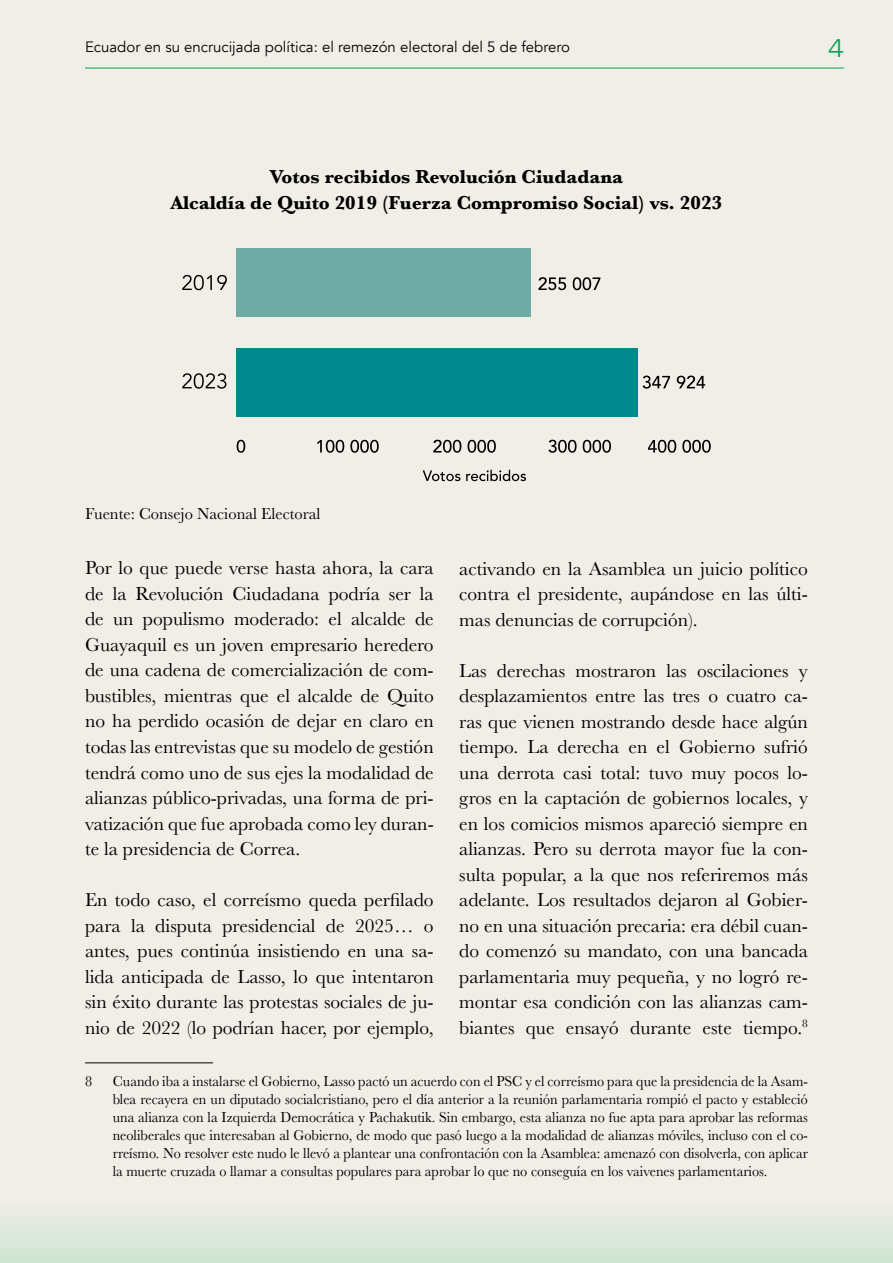
<style>
.page{position:relative;width:893px;height:1263px;background:#f1eee8}
.page>*{position:absolute;margin:0;border:0;box-sizing:border-box;transform-origin:0 0}
.t1{font:300 25.5px "Avenir";color:#00a651;scale:1.2 1}
.t2{font:19.5px/25.5px "Baskerville";color:#000;text-align:justify}
.t3{font:700 19.5px/25.5px "Baskerville";color:#000;text-align:center}
.t4{font:16.5px "Baskerville";color:#000}
.t5{font:15px/18px "Baskerville";color:#000;text-align:justify;scale:.95 1}
.t6{font:15px "Avenir";color:#000}
</style>
<div class="page">
<hr style="left:85px;top:68px;width:759px;height:1px;background:#00a651">
<div style="left:0;top:1200px;width:893px;height:63px;background:linear-gradient(to bottom,#f0eee8,#cde4d1)"></div>
<svg style="left:182px;top:275px;width:45px;height:15px"></svg>
<svg style="left:182px;top:373px;width:44px;height:16px"></svg>
<svg style="left:237px;top:440px;width:8px;height:13px"></svg>
<svg style="left:317px;top:440px;width:27px;height:13px"></svg>
<svg style="left:350px;top:440px;width:29px;height:13px"></svg>
<svg style="left:433px;top:440px;width:28px;height:13px"></svg>
<svg style="left:468px;top:440px;width:28px;height:13px"></svg>
<svg style="left:548px;top:440px;width:29px;height:13px"></svg>
<svg style="left:583px;top:440px;width:28px;height:13px"></svg>
<svg style="left:648px;top:440px;width:28px;height:13px"></svg>
<svg style="left:682px;top:440px;width:29px;height:13px"></svg>
<svg style="left:538px;top:277px;width:28px;height:13px"></svg>
<svg style="left:573px;top:277px;width:27px;height:13px"></svg>
<svg style="left:643px;top:376px;width:27px;height:13px"></svg>
<svg style="left:677px;top:376px;width:28px;height:12px"></svg>
<div style="left:236px;top:248px;width:294px;height:69px;background:#6eaba5"></div>
<div style="left:236px;top:348px;width:402px;height:69px;background:#00898d"></div>
<svg style="left:423px;top:470px;width:37px;height:11px"></svg>
<svg style="left:466px;top:470px;width:60px;height:11px"></svg>
<hr style="left:85px;top:1062px;width:128px;height:1px;background:#000">
<p class="t6" style="left:85px;top:38px;width:487px">Ecuador en su encrucijada política: el remezón electoral del 5 de febrero</p>
<h1 class="t1" style="left:828px;top:34px;width:15px">4</h1>
<p class="t3" style="left:171px;top:164px;width:553px">Votos recibidos Revolución Ciudadana<br>Alcaldía de Quito 2019 (Fuerza Compromiso Social) vs. 2023</p>
<p class="t4" style="left:85px;top:503px;width:237px">Fuente: Consejo Nacional Electoral</p>
<p class="t2" style="left:85px;top:556px;width:350px">Por lo que puede verse hasta ahora, la cara de la Revolución Ciudadana podría ser la de un populismo moderado: el alcalde de Guayaquil es un joven empresario heredero de una cadena de comercialización de com&shy;bustibles, mientras que el alcalde de Quito no ha perdido ocasión de dejar en claro en todas las entrevistas que su modelo de gestión tendrá como uno de sus ejes la modalidad de alianzas público-privadas, una forma de pri&shy;vatización que fue aprobada como ley duran&shy;te la presidencia de Correa.</p>
<p class="t2" style="left:85px;top:887px;width:350px">En todo caso, el correísmo queda perfilado para la disputa presidencial de 2025… o antes, pues continúa insistiendo en una sa&shy;lida anticipada de Lasso, lo que intentaron sin éxito durante las protestas sociales de ju&shy;nio de 2022 (lo podrían hacer, por ejemplo,</p>
<p class="t2" style="left:459px;top:556px;width:350px">activando en la Asamblea un juicio político contra el presidente, aupándose en las últi&shy;mas denuncias de corrupción).</p>
<p class="t2" style="left:459px;top:658px;width:350px">Las derechas mostraron las oscilaciones y desplazamientos entre las tres o cuatro ca&shy;ras que vienen mostrando desde hace algún tiempo. La derecha en el Gobierno sufrió una derrota casi total: tuvo muy pocos lo&shy;gros en la captación de gobiernos locales, y en los comicios mismos apareció siempre en alianzas. Pero su derrota mayor fue la con&shy;sulta popular, a la que nos referiremos más adelante. Los resultados dejaron al Gobier&shy;no en una situación precaria: era débil cuan&shy;do comenzó su mandato, con una bancada parlamentaria muy pequeña, y no logró re&shy;montar esa condición con las alianzas cam&shy;biantes que ensayó durante este tiempo.<sup>8</sup></p>
<p class="t5" style="left:85px;top:1072px;width:9px">8</p>
<p class="t5" style="left:113px;top:1072px;width:733px">Cuando iba a instalarse el Gobierno, Lasso pactó un acuerdo con el PSC y el correísmo para que la presidencia de la Asam&shy;blea recayera en un diputado socialcristiano, pero el día anterior a la reunión parlamentaria rompió el pacto y estableció una alianza con la Izquierda Democrática y Pachakutik. Sin embargo, esta alianza no fue apta para aprobar las reformas neoliberales que interesaban al Gobierno, de modo que pasó luego a la modalidad de alianzas móviles, incluso con el co&shy;rreísmo. No resolver este nudo le llevó a plantear una confrontación con la Asamblea: amenazó con disolverla, con aplicar la muerte cruzada o llamar a consultas populares para aprobar lo que no conseguía en los vaivenes parlamentarios.</p>
</div>
